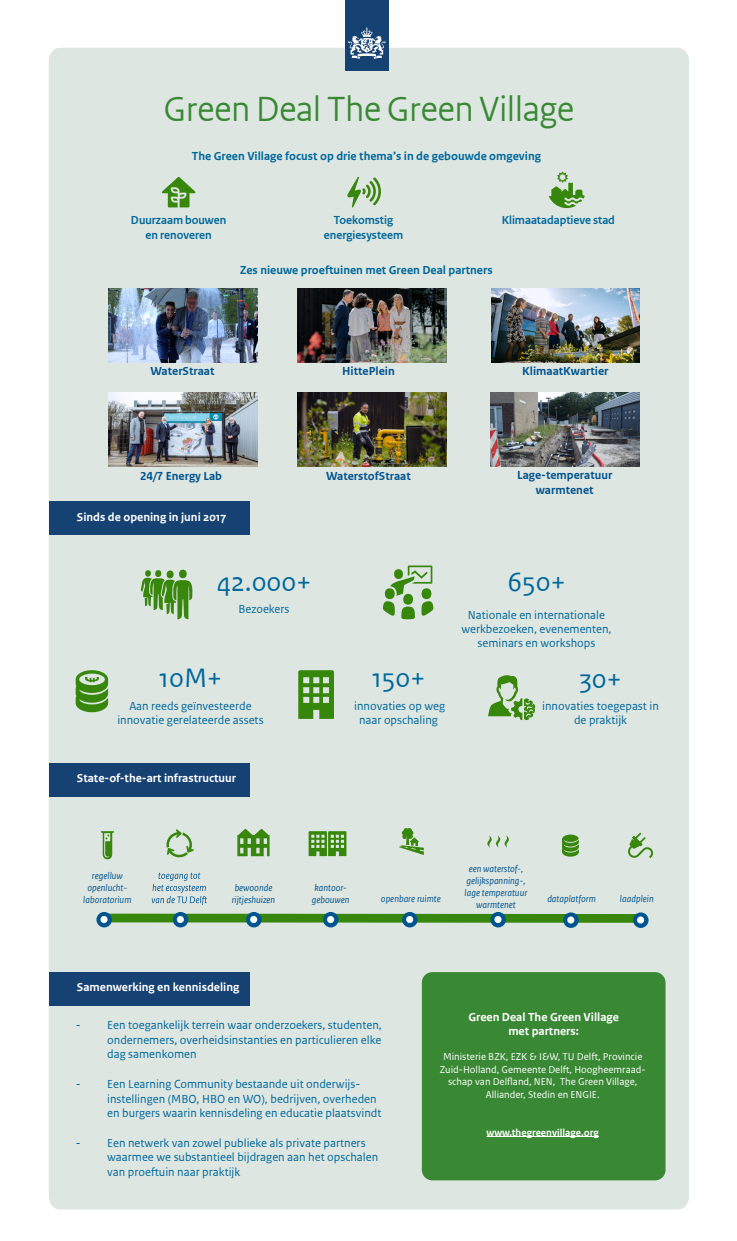
<style>
.page{position:relative;width:737px;height:1241px;background:#fff}
.page>*{position:absolute;margin:0;border:0;box-sizing:border-box;transform-origin:0 0}
.t1{font:36.75px "Rijksoverheid Sans Heading TT";color:#398834}
.t2{font:28px "Rijksoverheid Sans Text TT";color:#00689c}
.t3{font:12.25px/14.7px "Rijksoverheid Sans Text TT";color:#00689c;text-align:center}
.t4{font:700 12.25px/14.7px "Rijksoverheid Sans Text TT";color:#fff;text-align:center}
.t5{font:700 12.25px "Rijksoverheid Sans Text TT";color:#00689c}
.t6{font:700 12.25px/14.7px "Rijksoverheid Sans Web Text";color:#005390;text-align:center}
.t7{font:700 12.25px/14.7px "Rijksoverheid Sans Heading TT";color:#00689c;text-align:center}
.t8{font:10.5px/12.6px "Rijksoverheid Sans Text TT";color:#fff;text-align:center}
.t9{font:700 10.5px "Rijksoverheid Sans Text TT";color:#fff}
.t10{font:italic 10.06px/12.2px "Rijksoverheid Sans Text TT";color:#00548f}
</style>
<div class="page">
<div style="left:49px;top:48px;width:640px;height:1161px;background:#dee6e1"></div>
<div style="left:345px;top:0;width:44px;height:71px;background:#154273"></div>
<svg style="left:348px;top:27px;width:38px;height:32px"></svg>
<svg style="left:162px;top:177px;width:33px;height:30px"></svg>
<svg style="left:347px;top:177px;width:34px;height:30px"></svg>
<svg style="left:548px;top:171px;width:37px;height:37px"></svg>
<img style="left:108px;top:288px;width:149px;height:74px">
<img style="left:108px;top:392px;width:149px;height:74px">
<img style="left:297px;top:288px;width:149px;height:74px">
<img style="left:297px;top:392px;width:149px;height:74px">
<img style="left:491px;top:288px;width:148px;height:74px">
<img style="left:490px;top:392px;width:149px;height:74px">
<div style="left:49px;top:501px;width:201px;height:33px;background:#154273"></div>
<div style="left:49px;top:763px;width:201px;height:33px;background:#154273"></div>
<div style="left:49px;top:971px;width:201px;height:34px;background:#154273"></div>
<svg style="left:141px;top:569px;width:52px;height:50px;background:#84b26e"></svg>
<svg style="left:383px;top:565px;width:50px;height:54px;background:#9fc290"></svg>
<div style="left:394px;top:569px;width:9px;height:10px;background:#38870d;border-radius:50%"></div>
<svg style="left:75px;top:670px;width:33px;height:42px"></svg>
<svg style="left:298px;top:670px;width:36px;height:48px;background:#5d9c3d"></svg>
<svg style="left:488px;top:674px;width:48px;height:46px;background:#a3c496"></svg>
<svg style="left:93px;top:872px;width:561px;height:55px;background:#c5d7c4"></svg>
<svg style="left:237px;top:828px;width:32px;height:28px"></svg>
<svg style="left:308px;top:831px;width:38px;height:25px"></svg>
<svg style="left:399px;top:827px;width:25px;height:27px"></svg>
<svg style="left:246px;top:911px;width:15px;height:16px"></svg>
<svg style="left:485px;top:835px;width:26px;height:12px"></svg>
<svg style="left:250px;top:915px;width:7px;height:7px"></svg>
<svg style="left:96px;top:911px;width:16px;height:16px"></svg>
<svg style="left:100px;top:915px;width:8px;height:7px"></svg>
<svg style="left:173px;top:911px;width:15px;height:16px"></svg>
<svg style="left:177px;top:915px;width:7px;height:7px"></svg>
<svg style="left:323px;top:911px;width:15px;height:16px"></svg>
<svg style="left:327px;top:915px;width:7px;height:7px"></svg>
<svg style="left:402px;top:911px;width:15px;height:16px"></svg>
<svg style="left:406px;top:915px;width:7px;height:7px"></svg>
<svg style="left:490px;top:911px;width:16px;height:16px"></svg>
<svg style="left:494px;top:915px;width:7px;height:7px"></svg>
<svg style="left:563px;top:912px;width:15px;height:15px"></svg>
<div style="left:567px;top:916px;width:7px;height:7px;background:#fff;border-radius:50%"></div>
<svg style="left:633px;top:912px;width:15px;height:15px"></svg>
<div style="left:637px;top:916px;width:7px;height:7px;background:#fff;border-radius:50%"></div>
<svg style="left:101px;top:831px;width:13px;height:28px"></svg>
<svg style="left:166px;top:829px;width:28px;height:28px"></svg>
<svg style="left:561px;top:834px;width:18px;height:22px"></svg>
<svg style="left:627px;top:832px;width:26px;height:26px"></svg>
<div style="left:422px;top:971px;width:243px;height:209px;background:#398834;border-radius:10px"></div>
<hr style="left:486px;top:1135px;width:113px;height:1px;background:#fff">
<h1 class="t1" style="left:164px;top:88px;width:411px">Green Deal The Green Village</h1>
<p class="t5" style="left:192px;top:149px;width:351px">The Green Village focust op drie thema’s in de gebouwde omgeving</p>
<p class="t7" style="left:131px;top:213px;width:97px">Duurzaam bouwen en renoveren</p>
<p class="t7" style="left:324px;top:213px;width:81px">Toekomstig energiesysteem</p>
<p class="t7" style="left:501px;top:213px;width:115px">Klimaatadaptieve stad</p>
<p class="t5" style="left:240px;top:263px;width:254px">Zes nieuwe proeftuinen met Green Deal partners</p>
<p class="t6" style="left:151px;top:364px;width:65px">WaterStraat</p>
<p class="t6" style="left:342px;top:364px;width:54px">HittePlein</p>
<p class="t6" style="left:522px;top:364px;width:88px">KlimaatKwartier</p>
<p class="t6" style="left:140px;top:468px;width:83px">24/7 Energy Lab</p>
<p class="t4" style="left:77px;top:510px;width:151px">Sinds de opening in juni 2017</p>
<p class="t6" style="left:326px;top:468px;width:86px">WaterstofStraat</p>
<p class="t6" style="left:517px;top:468px;width:97px">Lage-temperatuur warmtenet</p>
<h2 class="t2" style="left:217px;top:566px;width:96px">42.000+</h2>
<p class="t3" style="left:238px;top:601px;width:53px">Bezoekers</p>
<h2 class="t2" style="left:159px;top:661px;width:65px">10M+</h2>
<p class="t3" style="left:117px;top:698px;width:148px;line-height:14px">Aan reeds geïnvesteerde innovatie gerelateerde assets</p>
<p class="t4" style="left:77px;top:770px;width:161px">State-of-the-art infrastructuur</p>
<h2 class="t2" style="left:372px;top:661px;width:55px">150+</h2>
<p class="t3" style="left:354px;top:698px;width:93px;line-height:14px">innovaties op weg naar opschaling</p>
<h2 class="t2" style="left:507px;top:566px;width:60px">650+</h2>
<p class="t3" style="left:461px;top:608px;width:152px;line-height:14px">Nationale en internationale werkbezoeken, evenementen, seminars en workshops</p>
<h2 class="t2" style="left:579px;top:662px;width:44px">30+</h2>
<p class="t3" style="left:542px;top:699px;width:118px;line-height:14px">innovaties toegepast in de praktijk</p>
<p class="t10" style="left:83px;top:869px;width:50px;text-align:center">regelluw openlucht&shy;laboratorium</p>
<p class="t10" style="left:232px;top:881px;width:45px">bewoonde rijtjeshuizen</p>
<p class="t4" style="left:77px;top:979px;width:164px">Samenwerking en kennisdeling</p>
<p class="t10" style="left:464px;top:862px;width:64px;text-align:center">een waterstof-, gelijkspanning-, lage temperatuur warmtenet</p>
<p class="t10" style="left:312px;top:881px;width:39px">kantoor&shy;gebouwen</p>
<p class="t10" style="left:381px;top:893px;width:61px">openbare ruimte</p>
<p class="t10" style="left:547px;top:893px;width:50px">dataplatform</p>
<p class="t10" style="left:620px;top:893px;width:35px">laadplein</p>
<p class="t3" style="left:107px;top:1017px;width:276px;text-align:justify;text-indent:-31px">- Een toegankelijk terrein waar onderzoekers, studenten, ondernemers, overheidsinstanties en particulieren elke dag samenkomen</p>
<p class="t3" style="left:107px;top:1076px;width:276px;text-align:left;text-indent:-31px">- Een Learning Community bestaande uit onderwijs&shy;instellingen (MBO, HBO en WO), bedrijven, overheden en burgers waarin kennisdeling en educatie plaatsvindt</p>
<p class="t3" style="left:107px;top:1135px;width:272px;text-align:left;text-indent:-31px">- Een netwerk van zowel publieke als private partners waarmee we substantieel bijdragen aan het opschalen van proeftuin naar praktijk</p>
<p class="t4" style="left:468px;top:1009px;width:152px">Green Deal The Green Village met partners:</p>
<p class="t8" style="left:440px;top:1050px;width:207px">Ministerie BZK, EZK &amp; I&amp;W, TU Delft, Provincie Zuid-Holland, Gemeente Delft, Hoogheemraad&shy;schap van Delfland, NEN, The Green Village, Alliander, Stedin en ENGIE.</p>
<p class="t9" style="left:486px;top:1126px;width:114px">www.thegreenvillage.org</p>
</div>
